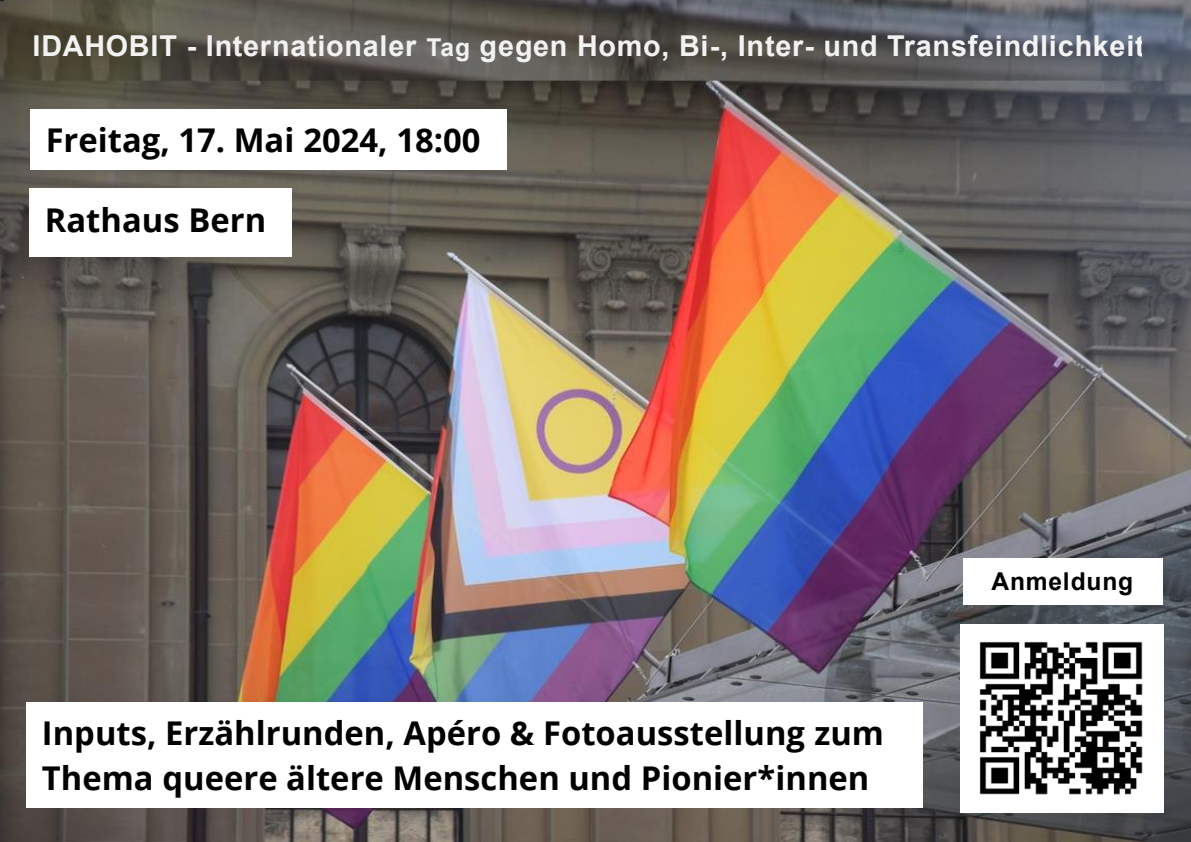
<style>
.page{position:relative;width:1191px;height:842px;background:#fff}
.page>*{position:absolute;margin:0;border:0;box-sizing:border-box;transform-origin:0 0}
.t1{font:700 32.8px/44.8px "Open Sans";color:#000}
.t2{font:700 28.8px "Arial";letter-spacing:.025em;color:#f2f2f2}
.t3{font:700 24.6px "Arial";letter-spacing:.03em;color:#000}
.s1{font-size:24.6px}
</style>
<div class="page">
<img style="left:0;top:0;width:1191px;height:842px">
<div style="left:30px;top:109px;width:477px;height:60px;background:#fff"></div>
<div style="left:29px;top:188px;width:263px;height:69px;background:#fff"></div>
<div style="left:960px;top:624px;width:203px;height:189px;background:#fff"></div>
<img style="left:979px;top:641px;width:164px;height:154px">
<div style="left:963px;top:558px;width:199px;height:46px;background:#fff"></div>
<div style="left:26px;top:702px;width:896px;height:105px;background:#fff"></div>
<p class="t2" style="left:33px;top:25px;width:1113px">IDAHOBIT - Internationaler <span class="s1">Tag</span> gegen Homo, Bi-, Inter- und Transfeindlichkeit</p>
<p class="t1" style="left:46px;top:117px;width:436px">Freitag, 17. Mai 2024, 18:00</p>
<p class="t1" style="left:45px;top:197px;width:223px">Rathaus Bern</p>
<p class="t1" style="left:42px;top:710px;width:843px">Inputs, Erzählrunden, Apéro &amp; Fotoausstellung zum<br>Thema queere ältere Menschen und Pionier*innen</p>
<p class="t3" style="left:991px;top:564px;width:143px">Anmeldung</p>
</div>
